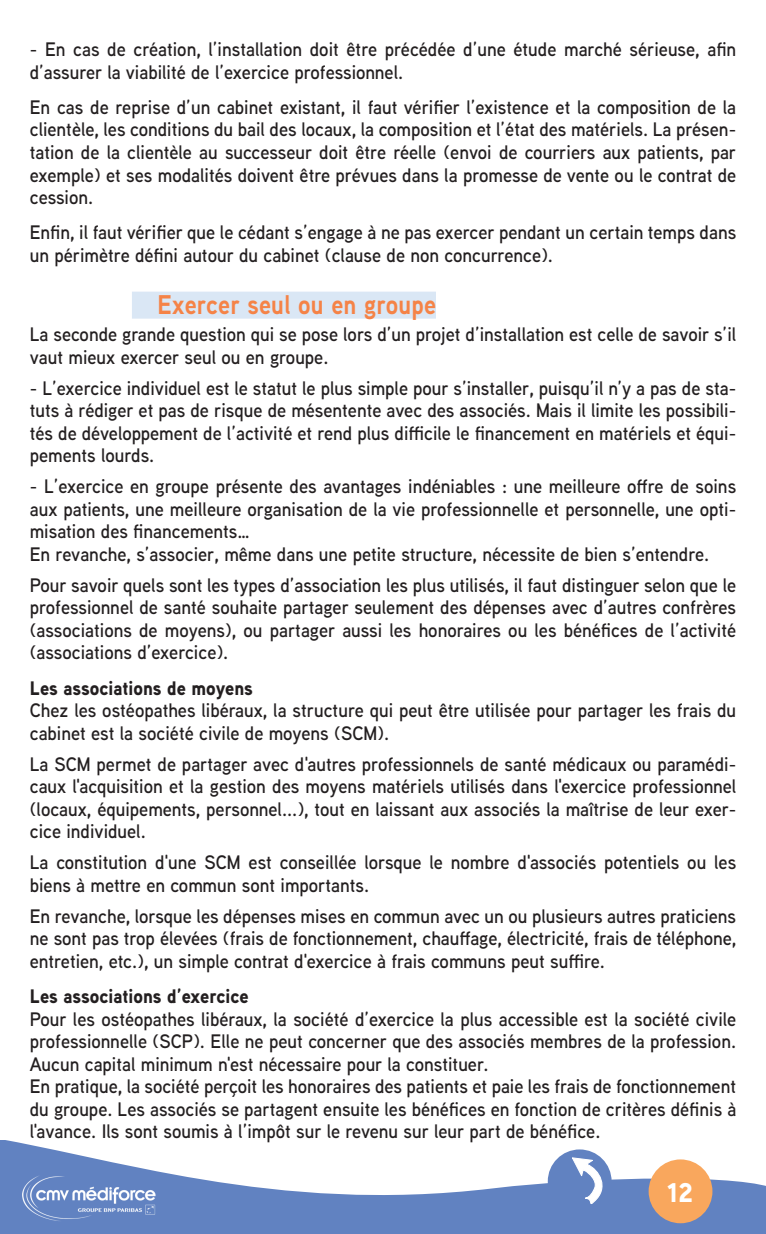
<style>
.page{position:relative;width:766px;height:1234px;background:#fff}
.page>*{position:absolute;margin:0;border:0;box-sizing:border-box;transform-origin:0 0}
.t1{font:700 27px "Aaux Next";letter-spacing:.01em;color:#f58347;scale:.9 1}
.t2{font:900 27px "Aaux Next";color:#fff}
.t3{font:600 19.5px/22.5px "Aaux Next";color:#231f20;scale:.95 1}
.t4{font:900 19.5px "Aaux Next";color:#231f20;scale:.95 1}
</style>
<div class="page">
<svg style="left:0;top:1140px;width:765px;height:93px;fill:#6182c1"></svg>
<div style="left:547px;top:1149px;width:64px;height:63px;background:#6182c1;border-radius:50%"></div>
<div style="left:648px;top:1159px;width:64px;height:63px;background:#f9a75d;border-radius:50%"></div>
<svg style="left:572px;top:1156px;width:37px;height:51px"></svg>
<img style="left:15px;top:1171px;width:148px;height:53px">
<div style="left:132px;top:291px;width:304px;height:27px;background:#dae7f5"></div>
<p class="t3" style="left:30px;top:38px;width:745px">- En cas de création, l’installation doit être précédée d’une étude marché sérieuse, afin d’assurer la viabilité de l’exercice professionnel.</p>
<p class="t3" style="left:30px;top:95px;width:745px;text-align:justify">En cas de reprise d’un cabinet existant, il faut vérifier l’existence et la composition de la clientèle, les conditions du bail des locaux, la composition et l’état des matériels. La présen&shy;tation de la clientèle au successeur doit être réelle (envoi de courriers aux patients, par exemple) et ses modalités doivent être prévues dans la promesse de vente ou le contrat de cession.</p>
<p class="t3" style="left:30px;top:221px;width:745px">Enfin, il faut vérifier que le cédant s’engage à ne pas exercer pendant un certain temps dans un périmètre défini autour du cabinet (clause de non concurrence).</p>
<h1 class="t1" style="left:157px;top:286px;width:311px">Exercer seul ou en groupe</h1>
<p class="t3" style="left:30px;top:322px;width:744px">La seconde grande question qui se pose lors d’un projet d’installation est celle de savoir s’il vaut mieux exercer seul ou en groupe.</p>
<p class="t3" style="left:30px;top:376px;width:744px;text-align:justify">- L’exercice individuel est le statut le plus simple pour s’installer, puisqu’il n’y a pas de sta&shy;tuts à rédiger et pas de risque de mésentente avec des associés. Mais il limite les possibili&shy;tés de développement de l’activité et rend plus difficile le financement en matériels et équi&shy;pements lourds.</p>
<p class="t3" style="left:30px;top:474px;width:744px">- L’exercice en groupe présente des avantages indéniables : une meilleure offre de soins aux patients, une meilleure organisation de la vie professionnelle et personnelle, une opti&shy;misation des financements…<br>En revanche, s’associer, même dans une petite structure, nécessite de bien s’entendre.</p>
<p class="t3" style="left:30px;top:573px;width:745px;text-align:justify">Pour savoir quels sont les types d’association les plus utilisés, il faut distinguer selon que le professionnel de santé souhaite partager seulement des dépenses avec d’autres confrères (associations de moyens), ou partager aussi les honoraires ou les bénéfices de l’activité (associations d’exercice).</p>
<p class="t4" style="left:30px;top:673px;width:236px">Les associations de moyens</p>
<p class="t3" style="left:30px;top:698px;width:745px">Chez les ostéopathes libéraux, la structure qui peut être utilisée pour partager les frais du cabinet est la société civile de moyens (SCM).</p>
<p class="t3" style="left:30px;top:752px;width:745px;text-align:justify">La SCM permet de partager avec d'autres professionnels de santé médicaux ou paramédi&shy;caux l'acquisition et la gestion des moyens matériels utilisés dans l'exercice professionnel (locaux, équipements, personnel...), tout en laissant aux associés la maîtrise de leur exer&shy;cice individuel.</p>
<p class="t3" style="left:30px;top:850px;width:744px">La constitution d'une SCM est conseillée lorsque le nombre d'associés potentiels ou les biens à mettre en commun sont importants.</p>
<p class="t3" style="left:30px;top:904px;width:745px;text-align:justify">En revanche, lorsque les dépenses mises en commun avec un ou plusieurs autres praticiens ne sont pas trop élevées (frais de fonctionnement, chauffage, électricité, frais de téléphone, entretien, etc.), un simple contrat d'exercice à frais communs peut suffire.</p>
<p class="t4" style="left:30px;top:982px;width:232px">Les associations d’exercice</p>
<p class="t3" style="left:30px;top:1006px;width:745px">Pour les ostéopathes libéraux, la société d’exercice la plus accessible est la société civile professionnelle (SCP). Elle ne peut concerner que des associés membres de la profession.<br>Aucun capital minimum n'est nécessaire pour la constituer.<br>En pratique, la société perçoit les honoraires des patients et paie les frais de fonctionnement du groupe. Les associés se partagent ensuite les bénéfices en fonction de critères définis à l'avance. Ils sont soumis à l’impôt sur le revenu sur leur part de bénéfice.</p>
<h1 class="t2" style="left:667px;top:1172px;width:28px">12</h1>
</div>
